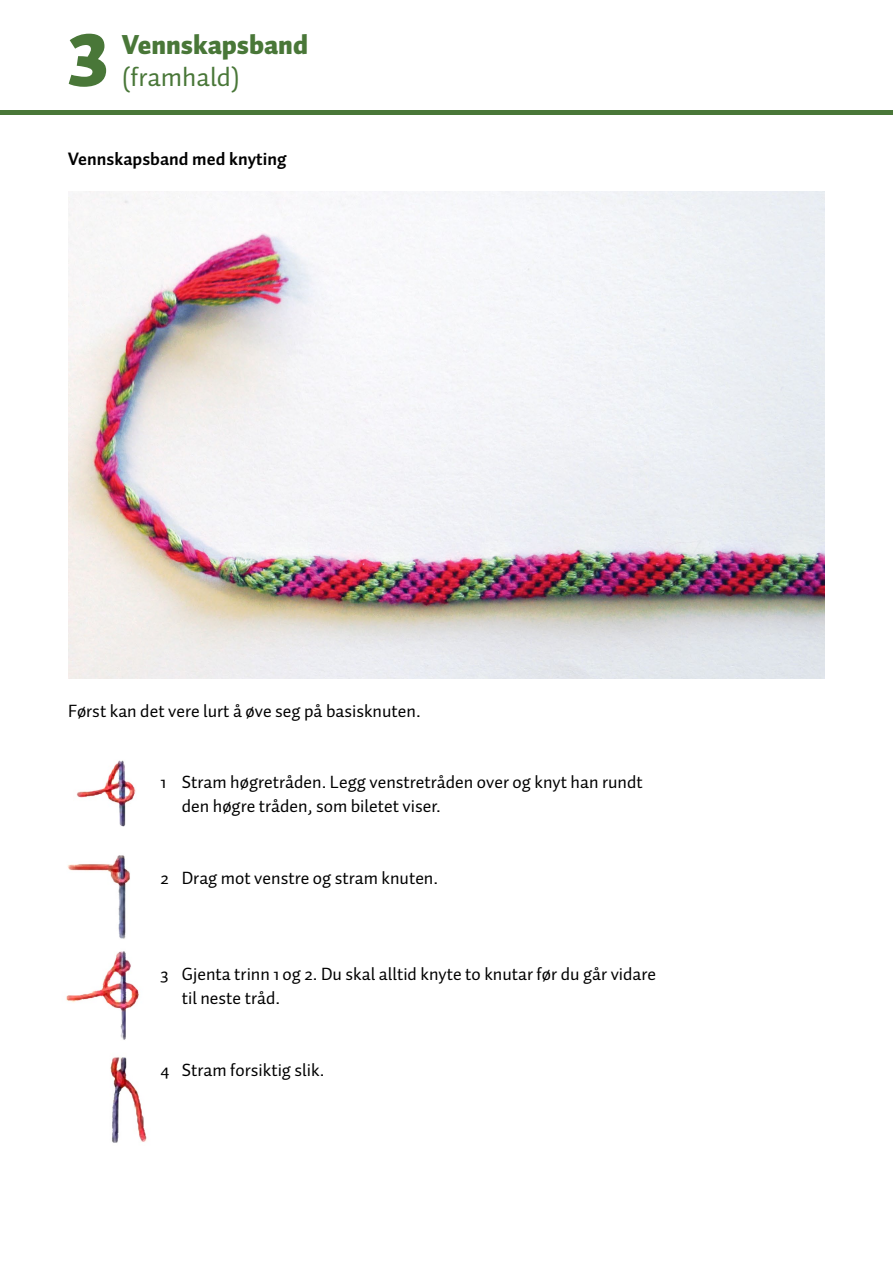
<style>
.page{position:relative;width:893px;height:1263px;background:#fff}
.page>*{position:absolute;margin:0;border:0;box-sizing:border-box;transform-origin:0 0}
.t1{font:900 73.2px "Auto Pro";color:#497738}
.t2{font:900 27px "Auto Pro";color:#497738}
.t3{font:27px "Auto Pro";color:#497738}
.t4{font:18px/24px "Auto Pro";color:#000}
.t5{font:700 18px "Auto Pro";color:#000}
</style>
<div class="page">
<hr style="left:0;top:111px;width:893px;height:4px;background:#497738">
<img style="left:68px;top:191px;width:757px;height:488px">
<img style="left:76px;top:760px;width:60px;height:66px">
<img style="left:67px;top:855px;width:63px;height:84px">
<img style="left:66px;top:951px;width:73px;height:89px">
<img style="left:110px;top:1057px;width:37px;height:86px">
<p class="t1" style="left:67px;top:8px;width:43px">3</p>
<p class="t2" style="left:122px;top:25px;width:188px">Vennskapsband</p>
<p class="t3" style="left:122px;top:58px;width:119px">(framhald)</p>
<p class="t5" style="left:68px;top:146px;width:220px">Vennskapsband med knyting</p>
<p class="t4" style="left:68px;top:698px;width:354px">Først kan det vere lurt å øve seg på basisknuten.</p>
<p class="t4" style="left:182px;top:770px;width:463px;text-indent:-21px">1 Stram høgretråden. Legg venstretråden over og knyt han rundt den høgre tråden, som biletet viser.</p>
<p class="t4" style="left:160px;top:866px;width:279px">2 Drag mot venstre og stram knuten.</p>
<p class="t4" style="left:182px;top:962px;width:476px;text-indent:-21px">3 Gjenta trinn 1 og 2. Du skal alltid knyte to knutar før du går vidare til neste tråd.</p>
<p class="t4" style="left:160px;top:1058px;width:165px">4 Stram forsiktig slik.</p>
</div>
